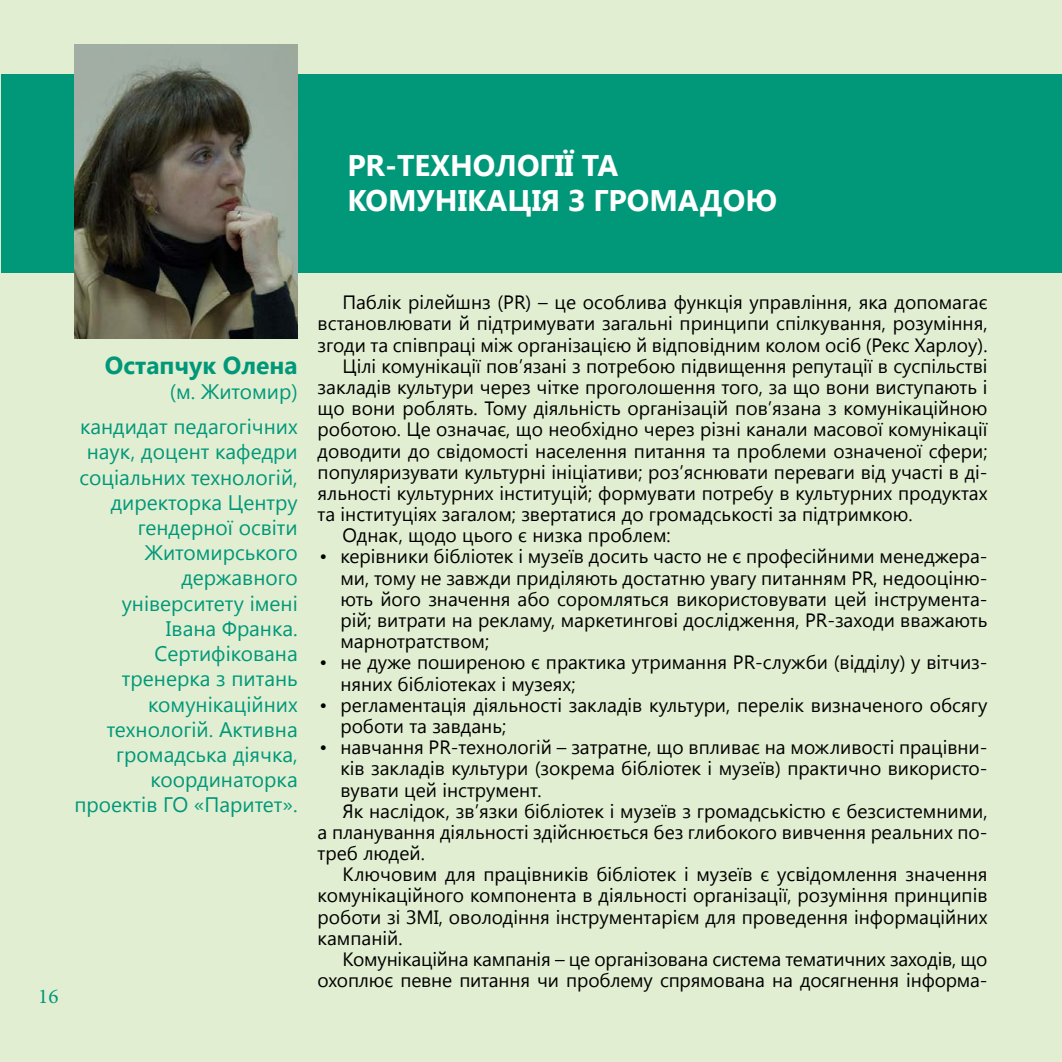
<style>
.page{position:relative;width:1062px;height:1062px;background:#e2eed2}
.page>*{position:absolute;margin:0;border:0;box-sizing:border-box;transform-origin:0 0}
.t1{font:700 29.75px/35.7px "Segoe UI";color:#fff}
.t2{font:700 24.5px "Segoe UI";color:#009879}
.t3{font:21px/25.2px "Segoe UI";color:#009879;text-align:right}
.t4{font:21px "Minion Pro";color:#009879}
.t5{font:19.25px/21.2px "Segoe UI";color:#000}
</style>
<div class="page">
<div style="left:1px;top:74px;width:1061px;height:199px;background:#009879"></div>
<img style="left:74px;top:45px;width:224px;height:294px">
<h1 class="t1" style="left:347px;top:145px;width:431px">PR-ТЕХНОЛОГІЇ ТА<br>КОМУНІКАЦІЯ З ГРОМАДОЮ</h1>
<p class="t2" style="left:105px;top:348px;width:194px">Остапчук Олена</p>
<p class="t3" style="left:80px;top:373px;width:219px;line-height:35.2px">(м. Житомир) кандидат педагогічних</p>
<p class="t3" style="left:74px;top:438px;width:225px">наук, доцент кафедри соціальних технологій, директорка Центру гендерної освіти<br>Житомирського державного університету імені<br>Івана Франка.<br>Сертифікована тренерка з питань комунікаційних технологій. Активна громадська діячка, координаторка проектів ГО «Паритет».</p>
<p class="t4" style="left:38px;top:982px;width:22px">16</p>
<p class="t5" style="left:342px;top:291px;width:646px">Паблік рілейшнз (PR) – це особлива функція управління, яка допомагає</p>
<p class="t5" style="left:317px;top:312px;width:671px">встановлювати й підтримувати загальні принципи спілкування, розуміння,</p>
<p class="t5" style="left:317px;top:333px;width:671px">згоди та співпраці між організацією й відповідним колом осіб (Рекс Харлоу).</p>
<p class="t5" style="left:342px;top:354px;width:646px">Цілі комунікації пов’язані з потребою підвищення репутації в суспільстві</p>
<p class="t5" style="left:317px;top:376px;width:671px">закладів культури через чітке проголошення того, за що вони виступають і</p>
<p class="t5" style="left:317px;top:397px;width:671px">що вони роблять. Тому діяльність організацій пов’язана з комунікаційною</p>
<p class="t5" style="left:317px;top:418px;width:671px">роботою. Це означає, що необхідно через різні канали масової комунікації</p>
<p class="t5" style="left:317px;top:439px;width:671px">доводити до свідомості населення питання та проблеми означеної сфери;</p>
<p class="t5" style="left:317px;top:460px;width:671px">популяризувати культурні ініціативи; роз’яснювати переваги від участі в ді-</p>
<p class="t5" style="left:317px;top:481px;width:671px">яльності культурних інституцій; формувати потребу в культурних продуктах</p>
<p class="t5" style="left:317px;top:503px;width:596px">та інституціях загалом; звертатися до громадськості за підтримкою.</p>
<p class="t5" style="left:342px;top:524px;width:330px">Однак, щодо цього є низка проблем:</p>
<p class="t5" style="left:340px;top:545px;width:648px;text-align:justify;text-indent:-21px">• керівники бібліотек і музеїв досить часто не є професійними менеджера&shy;ми, тому не завжди приділяють достатню увагу питанням PR, недооціню&shy;ють його значення або соромляться використовувати цей інструмента&shy;рій; витрати на рекламу, маркетингові дослідження, PR-заходи вважають марнотратством;</p>
<p class="t5" style="left:340px;top:651px;width:648px;text-indent:-21px">• не дуже поширеною є практика утримання PR-служби (відділу) у вітчиз&shy;няних бібліотеках і музеях;</p>
<p class="t5" style="left:340px;top:693px;width:648px;text-indent:-21px">• регламентація діяльності закладів культури, перелік визначеного обсягу роботи та завдань;</p>
<p class="t5" style="left:319px;top:736px;width:669px">• навчання PR-технологій – затратне, що впливає на можливості працівни-</p>
<p class="t5" style="left:340px;top:757px;width:648px">ків закладів культури (зокрема бібліотек і музеїв) практично використо-</p>
<p class="t5" style="left:340px;top:778px;width:203px">вувати цей інструмент.</p>
<p class="t5" style="left:342px;top:799px;width:646px">Як наслідок, зв’язки бібліотек і музеїв з громадськістю є безсистемними,</p>
<p class="t5" style="left:317px;top:820px;width:671px">а планування діяльності здійснюється без глибокого вивчення реальних по-</p>
<p class="t5" style="left:317px;top:841px;width:109px">треб людей.</p>
<p class="t5" style="left:342px;top:863px;width:646px">Ключовим для працівників бібліотек і музеїв є усвідомлення значення</p>
<p class="t5" style="left:317px;top:884px;width:671px">комунікаційного компонента в діяльності організації, розуміння принципів</p>
<p class="t5" style="left:317px;top:905px;width:671px">роботи зі ЗМІ, оволодіння інструментарієм для проведення інформаційних</p>
<p class="t5" style="left:317px;top:926px;width:86px">кампаній.</p>
<p class="t5" style="left:342px;top:947px;width:646px">Комунікаційна кампанія – це організована система тематичних заходів, що</p>
<p class="t5" style="left:317px;top:969px;width:671px">охоплює певне питання чи проблему спрямована на досягнення інформа-</p>
</div>
